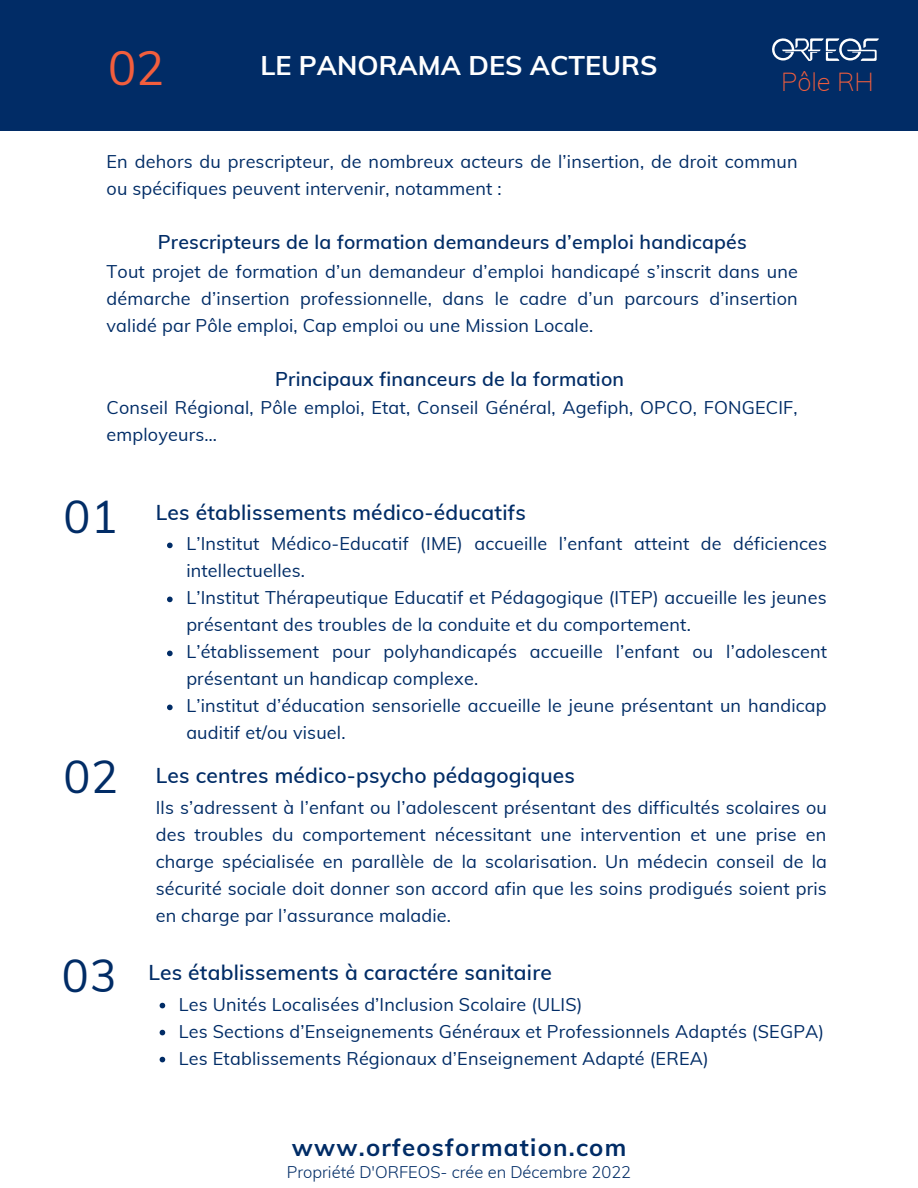
<style>
.page{position:relative;width:918px;height:1188px;background:#fff}
.page>*{position:absolute;margin:0;border:0;box-sizing:border-box;transform-origin:0 0}
.t1{font:46.95px "Muli";color:#f25e3d}
.t2{font:45px "Muli";color:#012c66}
.t3{font:700 27px "Muli";color:#fff}
.t4{font:200 25.5px "Muli";color:#f25e3d}
.t5{font:700 24px "Muli";letter-spacing:.05em;color:#012c66}
.t6{font:600 21px "Muli";letter-spacing:.01em;color:#012c66}
.t7{font:600 19.5px "Muli";letter-spacing:.01em;color:#012c66}
.t8{font:18px/27px "Muli";letter-spacing:.01em;color:#012c66}
.t9{font:300 16.5px "Muli";color:#012c66}
</style>
<div class="page">
<svg style="left:167px;top:543px;width:6px;height:5px"></svg>
<svg style="left:167px;top:597px;width:6px;height:5px"></svg>
<svg style="left:167px;top:651px;width:6px;height:5px"></svg>
<svg style="left:167px;top:705px;width:6px;height:5px"></svg>
<svg style="left:160px;top:1003px;width:5px;height:5px"></svg>
<svg style="left:160px;top:1030px;width:5px;height:5px"></svg>
<svg style="left:160px;top:1057px;width:5px;height:5px"></svg>
<div style="left:0;top:0;width:918px;height:130px;background:#012c66"></div>
<svg style="left:772px;top:38px;width:107px;height:23px"></svg>
<p class="t1" style="left:108px;top:38px;width:58px">02</p>
<p class="t3" style="left:260px;top:48px;width:399px">LE PANORAMA DES ACTEURS</p>
<p class="t4" style="left:781px;top:65px;width:94px">Pôle RH</p>
<p class="t8" style="left:107px;top:148px;width:692px">En dehors du prescripteur, de nombreux acteurs de l’insertion, de droit commun ou spécifiques peuvent intervenir, notamment :</p>
<p class="t7" style="left:158px;top:230px;width:591px">Prescripteurs de la formation demandeurs d’emploi handicapés</p>
<p class="t8" style="left:107px;top:257px;width:693px;text-align:justify">Tout projet de formation d’un demandeur d’emploi handicapé s’inscrit dans une démarche d’insertion professionnelle, dans le cadre d’un parcours d’insertion validé par Pôle emploi, Cap emploi ou une Mission Locale.</p>
<p class="t7" style="left:275px;top:366px;width:350px">Principaux financeurs de la formation</p>
<p class="t8" style="left:107px;top:393px;width:693px">Conseil Régional, Pôle emploi, Etat, Conseil Général, Agefiph, OPCO, FONGECIF, employeurs…</p>
<p class="t2" style="left:63px;top:488px;width:56px">01</p>
<p class="t2" style="left:63px;top:748px;width:56px">02</p>
<p class="t2" style="left:62px;top:947px;width:56px">03</p>
<p class="t6" style="left:156px;top:499px;width:372px">Les établissements médico-éducatifs</p>
<p class="t8" style="left:186px;top:530px;width:642px">L’Institut Médico-Educatif (IME) accueille l’enfant atteint de déficiences intellectuelles.</p>
<p class="t8" style="left:186px;top:584px;width:642px">L’Institut Thérapeutique Educatif et Pédagogique (ITEP) accueille les jeunes présentant des troubles de la conduite et du comportement.</p>
<p class="t8" style="left:186px;top:638px;width:642px">L’établissement pour polyhandicapés accueille l’enfant ou l’adolescent présentant un handicap complexe.</p>
<p class="t8" style="left:186px;top:692px;width:642px">L’institut d’éducation sensorielle accueille le jeune présentant un handicap auditif et/ou visuel.</p>
<p class="t6" style="left:156px;top:762px;width:421px">Les centres médico-psycho pédagogiques</p>
<p class="t8" style="left:156px;top:793px;width:673px;text-align:justify">Ils s’adressent à l’enfant ou l’adolescent présentant des difficultés scolaires ou des troubles du comportement nécessitant une intervention et une prise en charge spécialisée en parallèle de la scolarisation. Un médecin conseil de la sécurité sociale doit donner son accord afin que les soins prodigués soient pris en charge par l’assurance maladie.</p>
<p class="t6" style="left:148px;top:959px;width:405px">Les établissements à caractére sanitaire</p>
<p class="t8" style="left:179px;top:990px;width:405px">Les Unités Localisées d’Inclusion Scolaire (ULIS)</p>
<p class="t8" style="left:179px;top:1017px;width:647px">Les Sections d’Enseignements Généraux et Professionnels Adaptés (SEGPA)</p>
<p class="t8" style="left:179px;top:1044px;width:531px">Les Etablissements Régionaux d’Enseignement Adapté (EREA)</p>
<p class="t5" style="left:292px;top:1132px;width:336px">www.orfeosformation.com</p>
<p class="t9" style="left:287px;top:1161px;width:346px">Propriété D'ORFEOS- crée en Décembre 2022</p>
</div>
